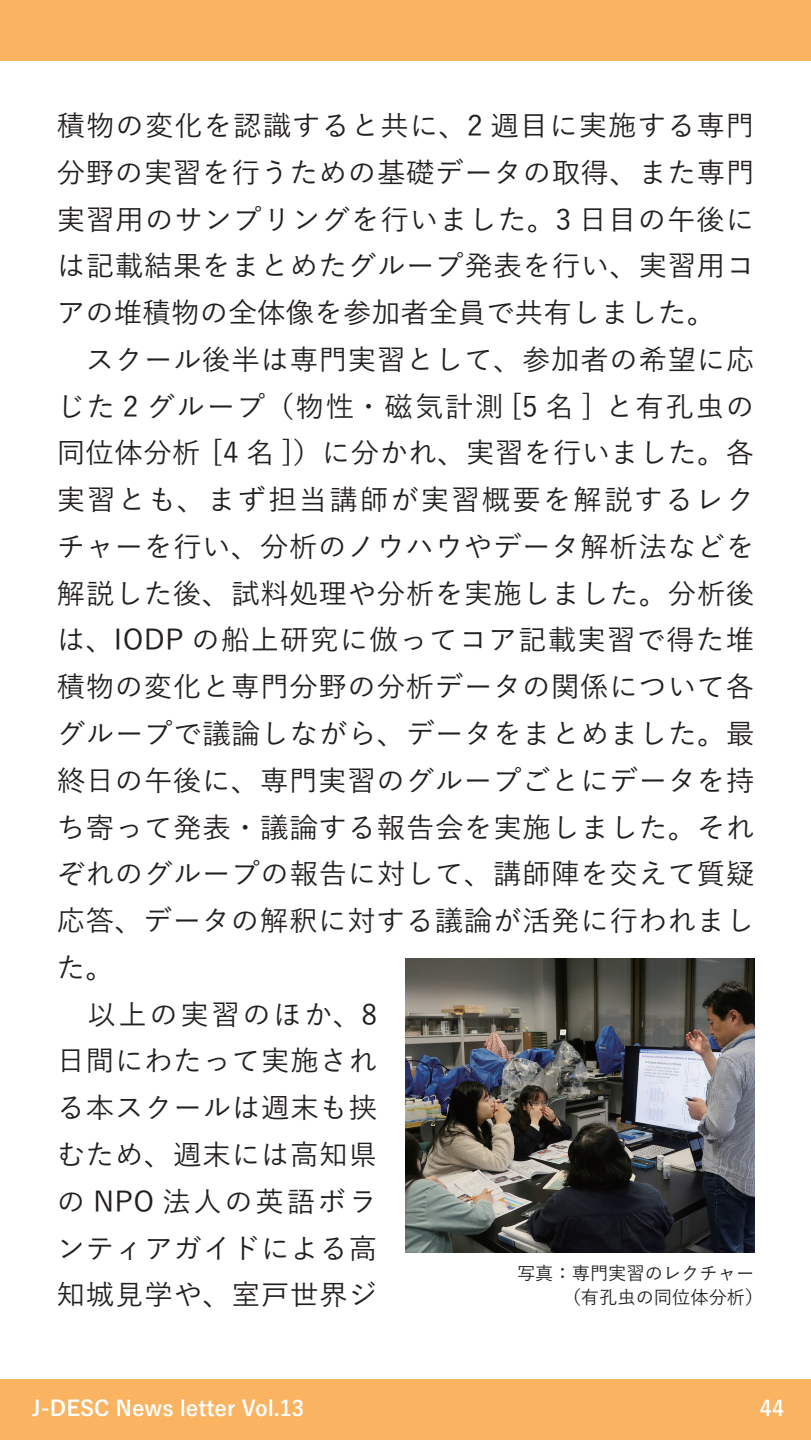
<style>
.page{position:relative;width:811px;height:1440px;background:#fff}
.page>*{position:absolute;margin:0;border:0;box-sizing:border-box;transform-origin:0 0}
.t1{font:500 28.4px/46.8px "Yu Go";letter-spacing:.025em;color:#231f20}
.t2{font:700 21.2px "Yu Go";color:#fff}
.t3{font:500 18.4px/24.2px "Yu Go";color:#231f20}
</style>
<div class="page">
<div style="left:0;top:0;width:811px;height:60px;background:#f9b361"></div>
<div style="left:0;top:1380px;width:811px;height:60px;background:#f9b361"></div>
<img style="left:405px;top:958px;width:349px;height:295px">
<p class="t1" style="left:57px;top:99px;width:699px">積物の変化を認識すると共に、2 週目に実施する専門分野の実習を行うための基礎データの取得、また専門実習用のサンプリングを行いました。3 日目の午後には記載結果をまとめたグループ発表を行い、実習用コアの堆積物の全体像を参加者全員で共有しました。<br>　スクール後半は専門実習として、参加者の希望に応じた 2 グループ（物性・磁気計測 [5 名 ] と有孔虫の同位体分析 [4 名 ]）に分かれ、実習を行いました。各実習とも、まず担当講師が実習概要を解説するレクチャーを行い、分析のノウハウやデータ解析法などを解説した後、試料処理や分析を実施しました。分析後は、IODP の船上研究に倣ってコア記載実習で得た堆積物の変化と専門分野の分析データの関係について各グループで議論しながら、データをまとめました。最終日の午後に、専門実習のグループごとにデータを持ち寄って発表・議論する報告会を実施しました。それぞれのグループの報告に対して、講師陣を交えて質疑応答、データの解釈に対する議論が活発に行われました。<br>　以上の実習のほか、8<br>日間にわたって実施され<br>る本スクールは週末も挟<br>むため、週末には高知県<br>の NPO 法人の英語ボラ<br>ンティアガイドによる高<br>知城見学や、室戸世界ジ</p>
<p class="t3" style="left:562px;top:1258px;width:202px;text-indent:-46px">写真：専門実習のレクチャー（有孔虫の同位体分析）</p>
<p class="t2" style="left:32px;top:1397px;width:274px">J-DESC News letter Vol.13</p>
<p class="t2" style="left:760px;top:1396px;width:26px">44</p>
</div>
